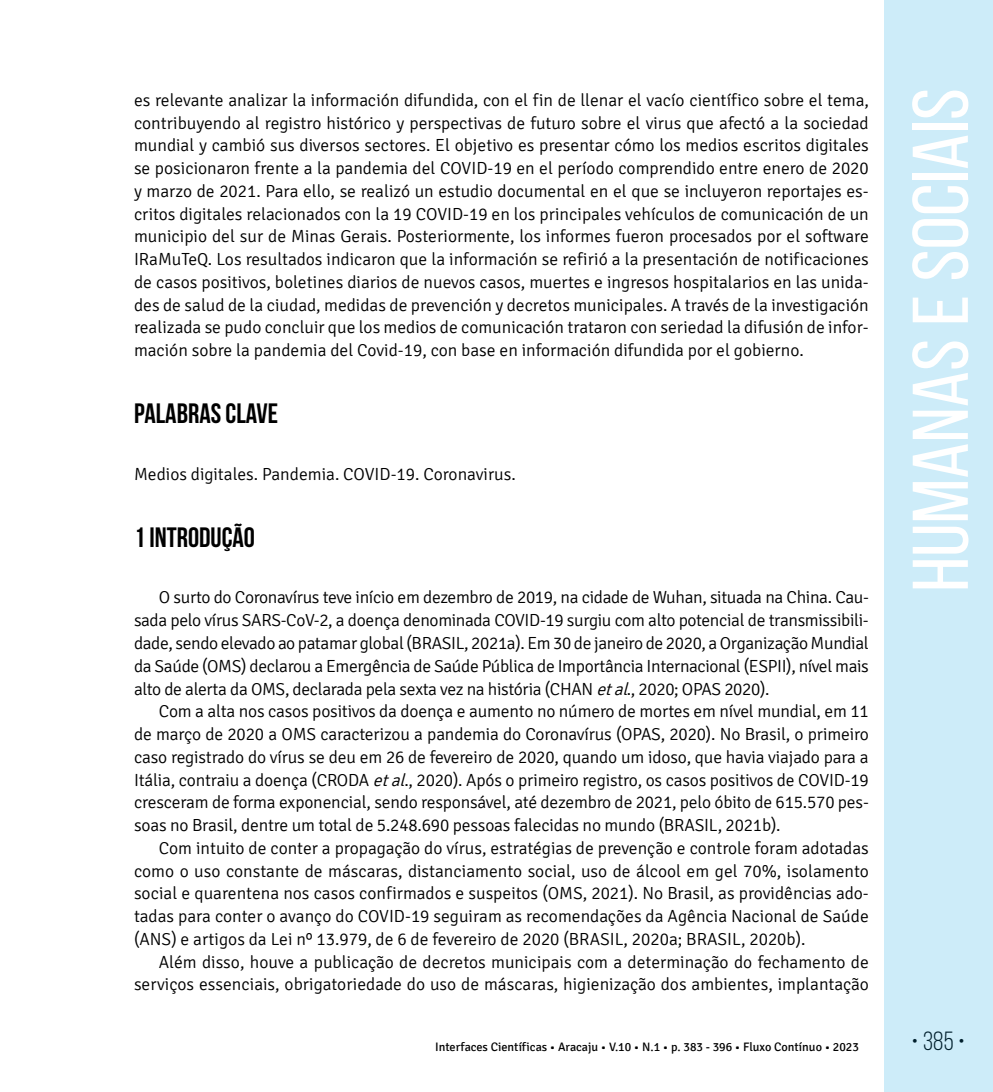
<style>
.page{position:relative;width:993px;height:1092px;background:#fff}
.page>*{position:absolute;margin:0;border:0;box-sizing:border-box;transform-origin:0 0}
.t1{font:78.75px "Bebas Neue";color:#fff;scale:1.09 1}
.t2{font:700 28px "Bebas Neue";color:#000}
.t3{font:26.25px "Bebas Neue";color:#000}
.t4{font:300 17.5px/22.8px "Signika";color:#000;text-align:justify}
.t5{font:12.25px "Signika";color:#000}
.s1{font-style:italic}
</style>
<div class="page">
<div style="left:883px;top:0;width:109px;height:1091px;background:#cdecf9"></div>
<p class="t4" style="left:134px;top:89px;width:736px">es relevante analizar la información difundida, con el fin de llenar el vacío científico sobre el tema, contribuyendo al registro histórico y perspectivas de futuro sobre el virus que afectó a la sociedad mundial y cambió sus diversos sectores. El objetivo es presentar cómo los medios escritos digitales se posicionaron frente a la pandemia del COVID-19 en el período comprendido entre enero de 2020 y marzo de 2021. Para ello, se realizó un estudio documental en el que se incluyeron reportajes es&shy;critos digitales relacionados con la 19 COVID-19 en los principales vehículos de comunicación de un municipio del sur de Minas Gerais. Posteriormente, los informes fueron procesados por el software IRaMuTeQ. Los resultados indicaron que la información se refirió a la presentación de notificaciones de casos positivos, boletines diarios de nuevos casos, muertes e ingresos hospitalarios en las unida&shy;des de salud de la ciudad, medidas de prevención y decretos municipales. A través de la investigación realizada se pudo concluir que los medios de comunicación trataron con seriedad la difusión de infor&shy;mación sobre la pandemia del Covid-19, con base en información difundida por el gobierno.</p>
<h2 class="t2" style="left:134px;top:398px;width:146px">PALABRAS CLAVE</h2>
<p class="t4" style="left:134px;top:463px;width:383px">Medios digitales. Pandemia. COVID-19. Coronavirus.</p>
<h2 class="t2" style="left:134px;top:522px;width:122px">1 INTRODUÇÃO</h2>
<p class="t4" style="left:134px;top:586px;width:736px;text-indent:25px">O surto do Coronavírus teve início em dezembro de 2019, na cidade de Wuhan, situada na China. Cau&shy;sada pelo vírus SARS-CoV-2, a doença denominada COVID-19 surgiu com alto potencial de transmissibili&shy;dade, sendo elevado ao patamar global (BRASIL, 2021a). Em 30 de janeiro de 2020, a Organização Mundial da Saúde (OMS) declarou a Emergência de Saúde Pública de Importância Internacional (ESPII), nível mais alto de alerta da OMS, declarada pela sexta vez na história (CHAN <span class="s1">etal</span>., 2020; OPAS 2020).</p>
<p class="t4" style="left:134px;top:700px;width:736px;text-indent:25px">Com a alta nos casos positivos da doença e aumento no número de mortes em nível mundial, em 11 de março de 2020 a OMS caracterizou a pandemia do Coronavírus (OPAS, 2020). No Brasil, o primeiro caso registrado do vírus se deu em 26 de fevereiro de 2020, quando um idoso, que havia viajado para a Itália, contraiu a doença (CRODA <span class="s1">etal</span>., 2020). Após o primeiro registro, os casos positivos de COVID-19 cresceram de forma exponencial, sendo responsável, até dezembro de 2021, pelo óbito de 615.570 pes&shy;soas no Brasil, dentre um total de 5.248.690 pessoas falecidas no mundo (BRASIL, 2021b).</p>
<p class="t4" style="left:134px;top:836px;width:736px;text-indent:25px">Com intuito de conter a propagação do vírus, estratégias de prevenção e controle foram adotadas como o uso constante de máscaras, distanciamento social, uso de álcool em gel 70%, isolamento social e quarentena nos casos confirmados e suspeitos (OMS, 2021). No Brasil, as providências ado&shy;tadas para conter o avanço do COVID-19 seguiram as recomendações da Agência Nacional de Saúde (ANS) e artigos da Lei nº 13.979, de 6 de fevereiro de 2020 (BRASIL, 2020a; BRASIL, 2020b).</p>
<p class="t4" style="left:134px;top:950px;width:736px;text-align:right">Além disso, houve a publicação de decretos municipais com a determinação do fechamento de serviços essenciais, obrigatoriedade do uso de máscaras, higienização dos ambientes, implantação</p>
<h1 class="t1" style="left:897px;top:591px;width:463px;rotate:-90deg">Humanas e Sociais</h1>
<p class="t5" style="left:435px;top:1040px;width:425px">Interfaces Científicas • Aracaju • V.10 • N.1 • p. 383 - 396 • Fluxo Contínuo • 2023</p>
<h3 class="t3" style="left:911px;top:1026px;width:55px">• 385 •</h3>
</div>
